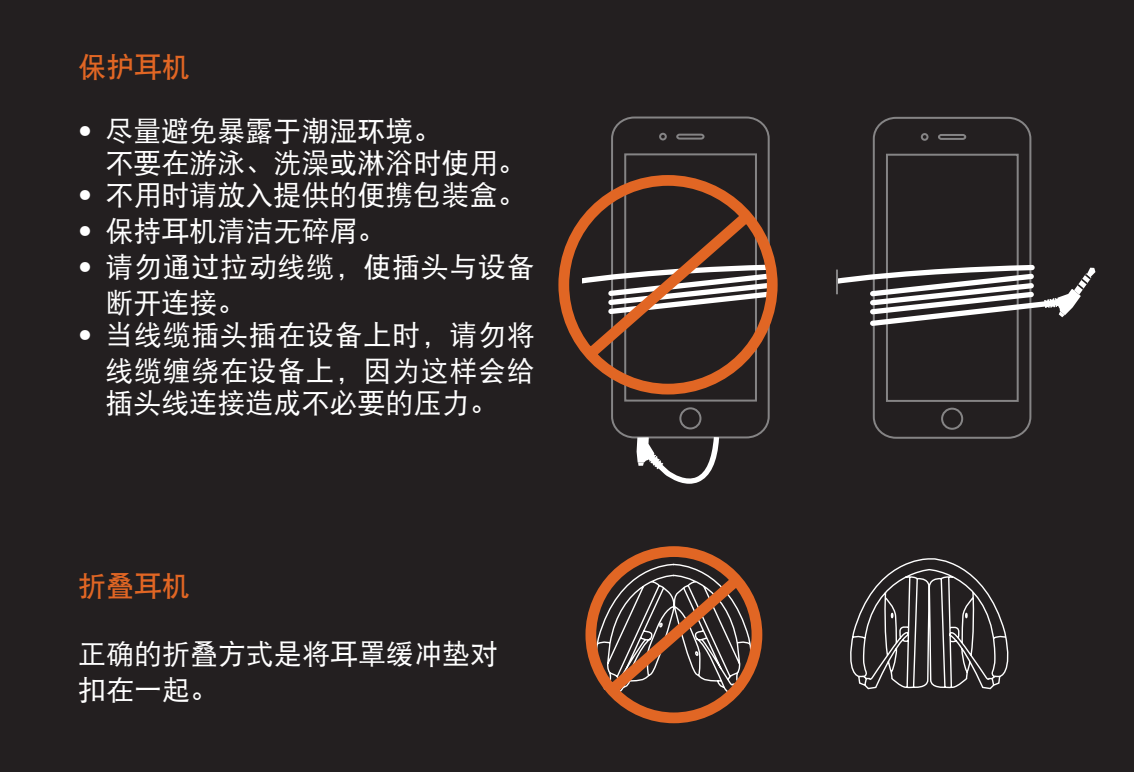
<style>
.page{position:relative;width:1134px;height:772px;background:#fff}
.page>*{position:absolute;margin:0;border:0;box-sizing:border-box;transform-origin:0 0}
.t1{font:28px/36px "DF Hei W5";color:#fff}
.t2{font:28px/36px "DF Hei W5";letter-spacing:.025em;color:#fff}
.t3{font:28px "DF Hei W7";color:#e16624}
.s1{font-family:"Helvetica Neue LT Pro";font-stretch:condensed}
</style>
<div class="page">
<div style="left:0;top:0;width:1134px;height:771px;background:#231f20"></div>
<svg style="left:850px;top:558px;width:159px;height:132px"></svg>
<svg style="left:585px;top:546px;width:178px;height:178px"></svg>
<svg style="left:611px;top:116px;width:159px;height:323px"></svg>
<svg style="left:637px;top:436px;width:82px;height:47px"></svg>
<svg style="left:872px;top:116px;width:160px;height:323px"></svg>
<hr style="left:836px;top:269px;width:2px;height:25px;background:#858485">
<svg style="left:837px;top:265px;width:258px;height:61px"></svg>
<svg style="left:558px;top:169px;width:220px;height:230px"></svg>
<p class="t3" style="left:78px;top:53px;width:113px">保护耳机</p>
<p class="t1" style="left:106px;top:115px;width:422px;line-height:32px;text-indent:-27px"><span class="s1">•</span> 尽量避免暴露于潮湿环境。<br>不要在游泳、洗澡或淋浴时使用。</p>
<p class="t1" style="left:78px;top:177px;width:449px"><span class="s1">•</span> 不用时请放入提供的便携包装盒。</p>
<p class="t1" style="left:78px;top:213px;width:309px"><span class="s1">•</span> 保持耳机清洁无碎屑。</p>
<p class="t2" style="left:106px;top:249px;width:431px;text-indent:-27px"><span class="s1">•</span> 请勿通过拉动线缆，使插头与设备断开连接。</p>
<p class="t2" style="left:78px;top:317px;width:458px;text-align:right"><span class="s1">•</span> 当线缆插头插在设备上时，请勿将线缆缠绕在设备上，因为这样会给</p>
<p class="t1" style="left:106px;top:385px;width:394px">插头线连接造成不必要的压力。</p>
<p class="t3" style="left:78px;top:571px;width:113px">折叠耳机</p>
<p class="t1" style="left:78px;top:635px;width:422px">正确的折叠方式是将耳罩缓冲垫对扣在一起。</p>
</div>
